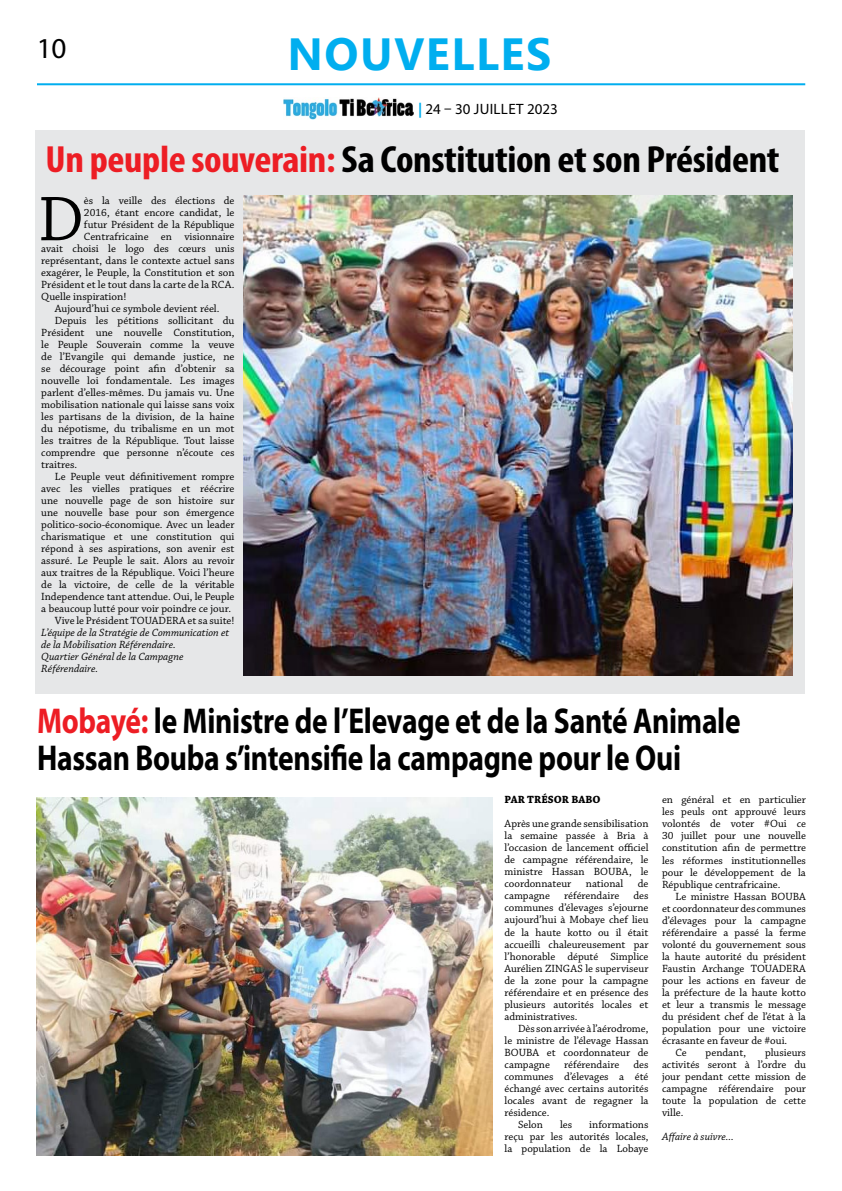
<style>
.page{position:relative;width:842px;height:1191px;background:#fff}
.page>*{position:absolute;margin:0;border:0;box-sizing:border-box;transform-origin:0 0}
.t1{font:66.4px "Chaparral Pro";color:#000}
.t2{font:700 45px "Segoe UI";letter-spacing:.035em;color:#00aeef}
.t3{font:700 condensed 38px "Myriad Pro";letter-spacing:-.01em;color:#000;scale:1.07 1}
.t4{font:700 36px/37px "Myriad Pro";letter-spacing:-.01em;color:#000;scale:.82 1}
.t5{font:28.9px "Myriad Pro";color:#000}
.t6{font:15px "Myriad Pro";letter-spacing:.02em;color:#000}
.t7{font:11px/12px "Chaparral Pro";color:#000;text-align:justify}
.t8{font:italic 11px/12px "Chaparral Pro";color:#000}
.t9{font:700 11px "Chaparral Pro";letter-spacing:.01em;color:#000}
.s1{font-weight:700;color:#00aeef}
.s2{color:#ed1d24}
</style>
<div class="page">
<div style="left:35px;top:130px;width:769px;height:563px;background:#e6e7e8"></div>
<hr style="left:37px;top:83px;width:768px;height:2px;background:#00aeef">
<img style="left:244px;top:195px;width:548px;height:480px">
<img style="left:36px;top:797px;width:457px;height:358px">
<img style="left:283px;top:98px;width:131px;height:22px">
<h3 class="t5" style="left:37px;top:30px;width:31px">10</h3>
<h2 class="t2" style="left:287px;top:11px;width:265px">NOUVELLES</h2>
<h3 class="t6" style="left:418px;top:100px;width:141px"><span class="s1">|</span> 24 – 30 JUILLET 2023</h3>
<h3 class="t3" style="left:46px;top:135px;width:687px"><span class="s2">Un peuple souverain:</span> Sa Constitution et son Président</h3>
<h1 class="t1" style="left:38px;top:182px;width:47px">D</h1>
<p class="t7" style="left:84px;top:195px;width:152px">ès la veille des élections de</p>
<p class="t7" style="left:84px;top:207px;width:152px">2016, étant encore candidat, le</p>
<p class="t7" style="left:84px;top:219px;width:152px">futur Président de la République</p>
<p class="t7" style="left:84px;top:231px;width:152px">Centrafricaine en visionnaire</p>
<p class="t7" style="left:41px;top:243px;width:195px">avait choisi le logo des cœurs unis</p>
<p class="t7" style="left:41px;top:255px;width:195px">représentant, dans le contexte actuel sans</p>
<p class="t7" style="left:41px;top:267px;width:195px">exagérer, le Peuple, la Constitution et son</p>
<p class="t7" style="left:41px;top:279px;width:195px">Président et le tout dans la carte de la RCA.</p>
<p class="t7" style="left:41px;top:291px;width:87px">Quelle inspiration!</p>
<p class="t7" style="left:55px;top:303px;width:166px">Aujourd’hui ce symbole devient réel.</p>
<p class="t7" style="left:55px;top:315px;width:181px">Depuis les pétitions sollicitant du</p>
<p class="t7" style="left:41px;top:327px;width:195px">Président une nouvelle Constitution,</p>
<p class="t7" style="left:41px;top:339px;width:195px">le Peuple Souverain comme la veuve</p>
<p class="t7" style="left:41px;top:351px;width:195px">de l’Evangile qui demande justice, ne</p>
<p class="t7" style="left:41px;top:363px;width:195px">se décourage point afin d’obtenir sa</p>
<p class="t7" style="left:41px;top:375px;width:195px">nouvelle loi fondamentale. Les images</p>
<p class="t7" style="left:41px;top:387px;width:195px">parlent d’elles-mêmes. Du jamais vu. Une</p>
<p class="t7" style="left:41px;top:399px;width:195px">mobilisation nationale qui laisse sans voix</p>
<p class="t7" style="left:41px;top:411px;width:195px">les partisans de la division, de la haine</p>
<p class="t7" style="left:41px;top:423px;width:195px">du népotisme, du tribalisme en un mot</p>
<p class="t7" style="left:41px;top:435px;width:195px">les traitres de la République. Tout laisse</p>
<p class="t7" style="left:41px;top:447px;width:195px">comprendre que personne n’écoute ces</p>
<p class="t7" style="left:41px;top:459px;width:37px">traitres.</p>
<p class="t7" style="left:55px;top:471px;width:181px">Le Peuple veut définitivement rompre</p>
<p class="t7" style="left:41px;top:483px;width:195px">avec les vielles pratiques et réécrire</p>
<p class="t7" style="left:41px;top:495px;width:195px">une nouvelle page de son histoire sur</p>
<p class="t7" style="left:41px;top:507px;width:195px">une nouvelle base pour son émergence</p>
<p class="t7" style="left:41px;top:519px;width:195px">politico-socio-économique. Avec un leader</p>
<p class="t7" style="left:41px;top:531px;width:195px">charismatique et une constitution qui</p>
<p class="t7" style="left:41px;top:543px;width:195px">répond à ses aspirations, son avenir est</p>
<p class="t7" style="left:41px;top:555px;width:195px">assuré. Le Peuple le sait. Alors au revoir</p>
<p class="t7" style="left:41px;top:567px;width:195px">aux traitres de la République. Voici l’heure</p>
<p class="t7" style="left:41px;top:579px;width:195px">de la victoire, de celle de la véritable</p>
<p class="t7" style="left:41px;top:591px;width:195px">Independence tant attendue. Oui, le Peuple</p>
<p class="t7" style="left:41px;top:603px;width:191px">a beaucoup lutté pour voir poindre ce jour.</p>
<p class="t7" style="left:55px;top:615px;width:181px">Vive le Président TOUADERA et sa suite!</p>
<p class="t8" style="left:41px;top:627px;width:190px">L’équipe de la Stratégie de Communication et de la Mobilisation Référendaire.<br>Quartier Général de la Campagne<br>Référendaire.</p>
<h3 class="t4" style="left:37px;top:701px;width:860px"><span class="s2">Mobayé:</span> le Ministre de l’Elevage et de la Santé Animale<br>Hassan Bouba s’intensifie la campagne pour le Oui</h3>
<p class="t9" style="left:504px;top:793px;width:98px">PAR TRÉSOR BABO</p>
<p class="t7" style="left:504px;top:818px;width:145px">Après une grande sensibilisation la semaine passée à Bria à l’occasion de lancement officiel de campagne référendaire, le ministre Hassan BOUBA, le coordonnateur</p>
<p class="t7" style="left:586px;top:878px;width:39px">national</p>
<p class="t7" style="left:638px;top:878px;width:12px">de</p>
<p class="t7" style="left:504px;top:890px;width:145px;text-indent:129px">des communes d’élevages s’ejourne aujourd’hui à Mobaye chef lieu de la haute kotto ou il était accueilli chaleureusement par l’honorable député Simplice Aurélien ZINGAS le superviseur de la zone pour la campagne référendaire et en présence des plusieurs autorités locales et administratives.</p>
<p class="t7" style="left:504px;top:1022px;width:145px;text-indent:13px">Dès son arrivée à l’aérodrome, le ministre de l’élevage Hassan BOUBA et coordonnateur de campagne</p>
<p class="t7" style="left:504px;top:890px;width:47px">campagne</p>
<p class="t7" style="left:564px;top:890px;width:57px">référendaire</p>
<p class="t7" style="left:564px;top:1058px;width:57px">référendaire</p>
<p class="t7" style="left:633px;top:1058px;width:17px">des</p>
<p class="t7" style="left:504px;top:1070px;width:145px">communes d’élevages a été</p>
<p class="t7" style="left:504px;top:1082px;width:145px">échangé avec certains autorités</p>
<p class="t7" style="left:504px;top:1094px;width:145px">locales avant de regagner la</p>
<p class="t7" style="left:504px;top:1106px;width:46px">résidence.</p>
<p class="t7" style="left:518px;top:1118px;width:26px">Selon</p>
<p class="t7" style="left:560px;top:1118px;width:14px">les</p>
<p class="t7" style="left:504px;top:1118px;width:145px;text-indent:85px">informations reçu par les autorités locales, la population de la Lobaye</p>
<p class="t7" style="left:662px;top:794px;width:145px">en général et en particulier les peuls ont approuvé leurs volontés de voter #Oui ce 30 juillet pour une nouvelle constitution afin de permettre les réformes institutionnelles pour le développement de la République centrafricaine.</p>
<p class="t7" style="left:675px;top:890px;width:132px">Le ministre Hassan BOUBA</p>
<p class="t7" style="left:662px;top:902px;width:145px">et coordonnateur des communes</p>
<p class="t7" style="left:662px;top:914px;width:145px">d’élevages pour la campagne</p>
<p class="t7" style="left:662px;top:926px;width:145px">référendaire a passé la ferme</p>
<p class="t7" style="left:662px;top:938px;width:145px">volonté du gouvernement sous</p>
<p class="t7" style="left:662px;top:950px;width:145px">la haute autorité du président</p>
<p class="t7" style="left:662px;top:962px;width:145px">Faustin Archange TOUADERA</p>
<p class="t7" style="left:662px;top:974px;width:145px">pour les actions en faveur de</p>
<p class="t7" style="left:662px;top:986px;width:145px">la préfecture de la haute kotto</p>
<p class="t7" style="left:662px;top:998px;width:145px">et leur a transmis le message</p>
<p class="t7" style="left:662px;top:1010px;width:145px">du président chef de l’état à la</p>
<p class="t7" style="left:662px;top:1022px;width:145px">population pour une victoire</p>
<p class="t7" style="left:662px;top:1034px;width:127px">écrasante en faveur de #oui.</p>
<p class="t7" style="left:675px;top:1046px;width:13px">Ce</p>
<p class="t7" style="left:706px;top:1046px;width:42px">pendant,</p>
<p class="t7" style="left:662px;top:1046px;width:145px;text-indent:103px">plusieurs activités seront à l’ordre du jour pendant cette mission de campagne référendaire pour toute la population de cette ville.</p>
<p class="t8" style="left:662px;top:1130px;width:73px">Affaire à suivre...</p>
</div>
